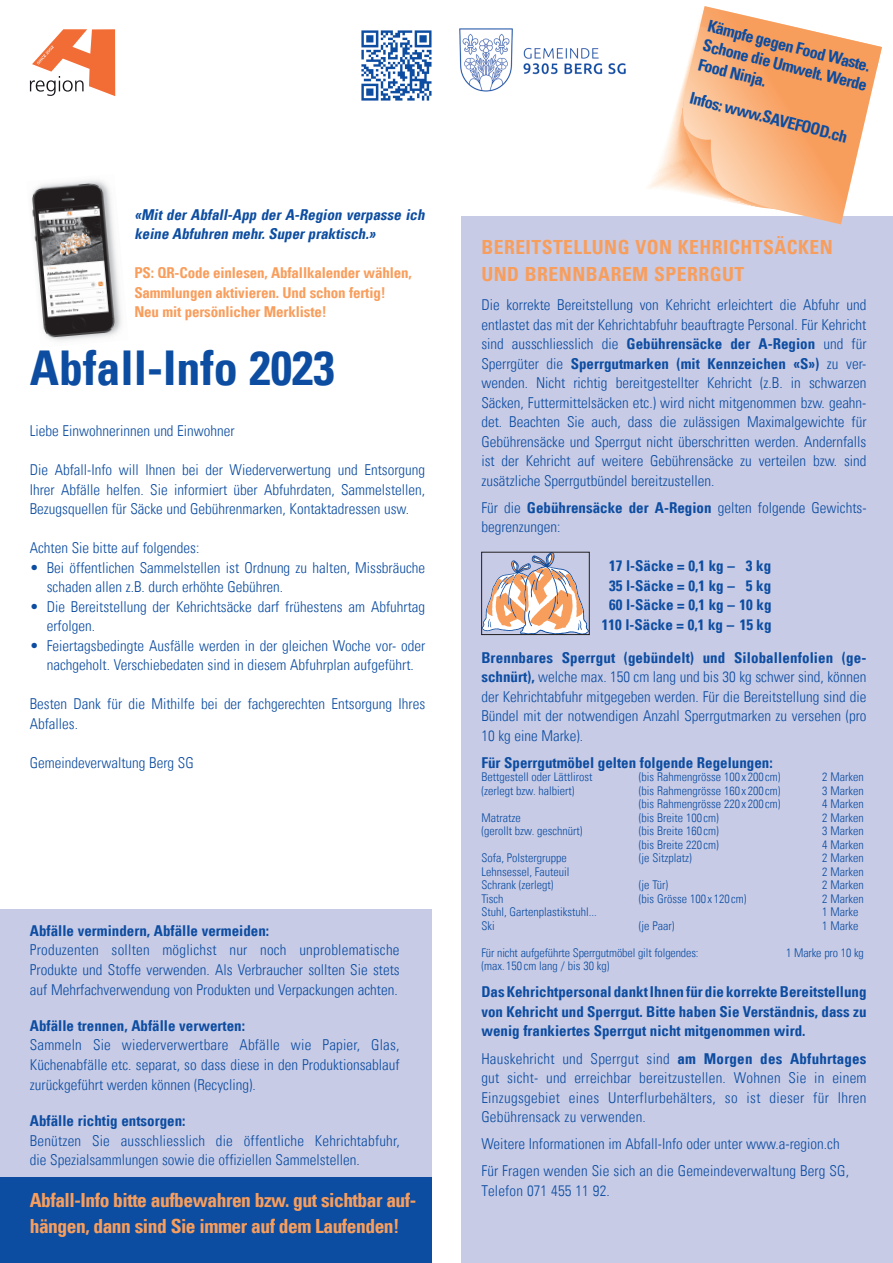
<style>
.page{position:relative;width:893px;height:1263px;background:#fff}
.page>*{position:absolute;margin:0;border:0;box-sizing:border-box;transform-origin:0 0}
.t1{font:48px "Univers Com 67 Bold Cond";color:#0d4da1}
.t2{font:19.5px/26.5px "Univers Com 67 Bold Cond";letter-spacing:-.025em;color:#f89e5d}
.t3{font:19.5px/26.5px "Univers Com 67 Bold Cond";letter-spacing:.025em;color:#f89e5d}
.t4{font:16.5px/19.8px "Univers Com 67 Bold Cond";color:#0d4da1;text-align:justify}
.t5{font:15px/19.5px "Univers Com 47 Light Cond";color:#0d4da1;text-align:justify}
.t6{font:15px/19.5px "Univers Com 67 Bold Cond";color:#0d4da1;text-align:center}
.t7{font:15px/19.5px "Univers Com 67 Bold Cond";letter-spacing:-.01em;color:#f89e5d}
.t8{font:italic 15px/19.5px "Univers Com 67 Bold Cond";color:#0d4da1}
.t9{font:12px "Univers Com 47 Light Cond";color:#0d4da1}
.s1{font-family:"Univers Com 67 Bold Cond"}
.s2{font-family:"Univers Com 47 Light Cond"}
</style>
<div class="page">
<div style="left:461px;top:216px;width:432px;height:1047px;background:#c7cbe6"></div>
<img style="left:361px;top:30px;width:71px;height:71px">
<img style="left:31px;top:180px;width:91px;height:161px">
<svg style="left:647px;top:87px;width:35px;height:104px"></svg>
<svg style="left:682px;top:6px;width:200px;height:218px"></svg>
<svg style="left:483px;top:554px;width:105px;height:79px"></svg>
<div style="left:481px;top:552px;width:109px;height:83px;border:1px solid #231f20"></div>
<svg style="left:30px;top:29px;width:85px;height:67px"></svg>
<img style="left:459px;top:28px;width:167px;height:64px">
<div style="left:0;top:910px;width:432px;height:267px;background:#c7cbe6"></div>
<div style="left:0;top:1177px;width:432px;height:86px;background:#0d4da1"></div>
<p class="t8" style="left:134px;top:204px;width:295px">«Mit der Abfall-App der A-Region verpasse ich keine Abfuhren mehr.Superpraktisch.»</p>
<p class="t7" style="left:134px;top:263px;width:279px">PS: QR-Code einlesen, Abfallkalender wählen,<br>Sammlungen aktivieren. Und schon fertig!<br>Neu mit persönlicher Merkliste!</p>
<h1 class="t1" style="left:30px;top:339px;width:306px">Abfall-Info 2023</h1>
<p class="t5" style="left:30px;top:421px;width:207px">Liebe Einwohnerinnen und Einwohner</p>
<p class="t5" style="left:30px;top:460px;width:397px">Die Abfall-Info will Ihnen bei der Wiederverwertung und Entsorgung Ihrer Abfälle helfen. Sie informiert über Abfuhrdaten, Sammelstellen, Bezugsquellen für Säcke und Gebührenmarken, Kontaktadressen usw.</p>
<p class="t5" style="left:30px;top:538px;width:171px">Achten Sie bitte auf folgendes:</p>
<p class="t5" style="left:47px;top:558px;width:380px;text-indent:-17px">• Bei öffentlichen Sammelstellen ist Ordnung zu halten, Missbräuche schaden allen z.B. durch erhöhte Gebühren.</p>
<p class="t5" style="left:47px;top:597px;width:380px;text-indent:-17px">• Die Bereitstellung der Kehrichtsäcke darf frühestens am Abfuhrtag erfolgen.</p>
<p class="t5" style="left:30px;top:636px;width:397px;text-align:center">• Feiertagsbedingte Ausfälle werden in der gleichen Woche vor- oder nachgeholt. Verschiebedaten sind in diesem Abfuhrplan aufgeführt.</p>
<p class="t5" style="left:30px;top:694px;width:397px">Besten Dank für die Mithilfe bei der fachgerechten Entsorgung Ihres<br>Abfalles.</p>
<p class="t5" style="left:30px;top:753px;width:165px">Gemeindeverwaltung Berg SG</p>
<p class="t6" style="left:30px;top:921px;width:241px">Abfälle vermindern, Abfälle vermeiden:</p>
<p class="t5" style="left:30px;top:940px;width:371px">Produzenten sollten möglichst nur noch unproblematische Produkte und Stoffe verwenden. Als Verbraucher sollten Sie stets auf Mehrfachverwendung von Produkten und Verpackungen achten.</p>
<p class="t6" style="left:30px;top:1016px;width:217px">Abfälle trennen, Abfälle verwerten:</p>
<p class="t5" style="left:30px;top:1035px;width:371px">Sammeln Sie wiederverwertbare Abfälle wie Papier, Glas, Küchenabfälle etc. separat, so dass diese in den Produktionsablauf zurückgeführt werden können (Recycling).</p>
<p class="t6" style="left:30px;top:1111px;width:157px">Abfälle richtig entsorgen:</p>
<p class="t5" style="left:30px;top:1130px;width:371px">Benützen Sie ausschliesslich die öffentliche Kehrichtabfuhr, die Spezialsammlungen sowie die offiziellen Sammelstellen.</p>
<h2 class="t2" style="left:30px;top:1187px;width:388px">Abfall-Info bitte aufbewahren bzw. gut sichtbar auf&shy;hängen, dann sind Sie immer auf dem Laufenden!</h2>
<p class="t4" style="left:710px;top:16px;width:170px;rotate:14deg">Kämpfe gegen Food Waste.<br>Schone die Umwelt. Werde Food Ninja.</p>
<p class="t4" style="left:692px;top:88px;width:163px;rotate:14deg">Infos: www.SAVEFOOD.ch</p>
<h2 class="t3" style="left:481px;top:234px;width:353px">BEREITSTELLUNG VON KEHRICHTSÄCKEN<br>UND BRENNBAREM SPERRGUT</h2>
<p class="t5" style="left:481px;top:295px;width:387px">Die korrekte Bereitstellung von Kehricht erleichtert die Abfuhr und entlastet das mit der Kehrichtabfuhr beauftragte Personal. Für Kehricht sind ausschliesslich die <span class="s1">Gebührensäcke der A-Region</span> und für</p>
<p class="t6" style="left:481px;top:354px;width:387px"><span class="s2">Sperrgüter die</span> Sperrgutmarken (mit Kennzeichen «S») <span class="s2">zu ver-</span></p>
<p class="t5" style="left:481px;top:373px;width:387px">wenden. Nicht richtig bereitgestellter Kehricht (z.B. in schwarzen Säcken, Futtermittelsäcken etc.) wird nicht mitgenommen bzw. geahn&shy;det. Beachten Sie auch, dass die zulässigen Maximalgewichte für Gebührensäcke und Sperrgut nicht überschritten werden. Andernfalls ist der Kehricht auf weitere Gebührensäcke zu verteilen bzw. sind zusätzliche Sperrgutbündel bereitzustellen.</p>
<p class="t5" style="left:481px;top:498px;width:387px">Für die <span class="s1">Gebührensäcke der A-Region</span> gelten folgende Gewichts&shy;begrenzungen:</p>
<p class="t6" style="left:602px;top:556px;width:171px">17 l-Säcke = 0,1 kg – 3 kg<br>35 l-Säcke = 0,1 kg – 5 kg<br>60 l-Säcke = 0,1 kg – 10 kg<br>110 l-Säcke = 0,1 kg – 15 kg</p>
<p class="t6" style="left:481px;top:648px;width:387px">Brennbares Sperrgut (gebündelt) und Siloballenfolien (ge-</p>
<p class="t5" style="left:481px;top:667px;width:387px"><span class="s1">schnürt),</span> welche max. 150 cm lang und bis 30 kg schwer sind, können der Kehrichtabfuhr mitgegeben werden. Für die Bereitstellung sind die Bündel mit der notwendigen Anzahl Sperrgutmarken zu versehen (pro 10 kg eine Marke).</p>
<p class="t6" style="left:481px;top:753px;width:293px">Für Sperrgutmöbel gelten folgende Regelungen:</p>
<p class="t9" style="left:481px;top:770px;width:113px">Bettgestell oder Lättlirost</p>
<p class="t9" style="left:639px;top:770px;width:143px">(bis Rahmengrösse 100 x 200 cm)</p>
<p class="t9" style="left:822px;top:770px;width:43px">2 Marken</p>
<p class="t9" style="left:481px;top:783px;width:95px">(zerlegt bzw. halbiert)</p>
<p class="t9" style="left:639px;top:783px;width:143px">(bis Rahmengrösse 160 x 200 cm)</p>
<p class="t9" style="left:822px;top:783px;width:43px">3 Marken</p>
<p class="t9" style="left:639px;top:797px;width:143px">(bis Rahmengrösse 220 x 200 cm)</p>
<p class="t9" style="left:822px;top:797px;width:43px">4 Marken</p>
<p class="t9" style="left:481px;top:810px;width:41px">Matratze</p>
<p class="t9" style="left:639px;top:810px;width:81px">(bis Breite 100 cm)</p>
<p class="t9" style="left:822px;top:810px;width:43px">2 Marken</p>
<p class="t9" style="left:481px;top:824px;width:103px">(gerollt bzw. geschnürt)</p>
<p class="t9" style="left:639px;top:824px;width:81px">(bis Breite 160 cm)</p>
<p class="t9" style="left:822px;top:824px;width:43px">3 Marken</p>
<p class="t9" style="left:639px;top:837px;width:81px">(bis Breite 220 cm)</p>
<p class="t9" style="left:822px;top:837px;width:43px">4 Marken</p>
<p class="t9" style="left:481px;top:851px;width:87px">Sofa, Polstergruppe</p>
<p class="t9" style="left:639px;top:851px;width:54px">(je Sitzplatz)</p>
<p class="t9" style="left:822px;top:851px;width:43px">2 Marken</p>
<p class="t9" style="left:481px;top:864px;width:90px">Lehnsessel, Fauteuil</p>
<p class="t9" style="left:822px;top:864px;width:43px">2 Marken</p>
<p class="t9" style="left:481px;top:878px;width:74px">Schrank (zerlegt)</p>
<p class="t9" style="left:639px;top:878px;width:31px">(je Tür)</p>
<p class="t9" style="left:822px;top:878px;width:43px">2 Marken</p>
<p class="t9" style="left:481px;top:891px;width:24px">Tisch</p>
<p class="t9" style="left:639px;top:891px;width:109px">(bis Grösse 100 x 120 cm)</p>
<p class="t9" style="left:822px;top:891px;width:43px">2 Marken</p>
<p class="t9" style="left:481px;top:905px;width:117px">Stuhl, Gartenplastikstuhl...</p>
<p class="t9" style="left:822px;top:905px;width:38px">1 Marke</p>
<p class="t9" style="left:481px;top:918px;width:15px">Ski</p>
<p class="t9" style="left:639px;top:918px;width:37px">(je Paar)</p>
<p class="t9" style="left:822px;top:918px;width:38px">1 Marke</p>
<p class="t9" style="left:481px;top:945px;width:219px">Für nicht aufgeführte Sperrgutmöbel gilt folgendes:</p>
<p class="t9" style="left:786px;top:945px;width:79px">1 Marke pro 10 kg</p>
<p class="t9" style="left:481px;top:959px;width:130px">(max. 150 cm lang / bis 30 kg)</p>
<p class="t6" style="left:481px;top:982px;width:387px;text-align:justify">Das Kehrichtpersonal dankt Ihnen für die korrekte Bereitstellung von Kehricht und Sperrgut. Bitte haben Sie Verständnis, dass zu wenig frankiertes Sperrgut nicht mitgenommen wird.</p>
<p class="t5" style="left:481px;top:1048px;width:387px">Hauskehricht und Sperrgut sind <span class="s1">am Morgen des Abfuhrtages </span>gut sicht- und erreichbar bereitzustellen. Wohnen Sie in einem Einzugsgebiet eines Unterflurbehälters, so ist dieser für Ihren Gebührensack zu verwenden.</p>
<p class="t5" style="left:481px;top:1130px;width:369px;line-height:27px">Weitere Informationen im Abfall-Info oder unter www.a-region.ch<br>Für Fragen wenden Sie sich an die Gemeindeverwaltung Berg SG,</p>
<p class="t5" style="left:481px;top:1180px;width:130px">Telefon 071 455 11 92.</p>
</div>
